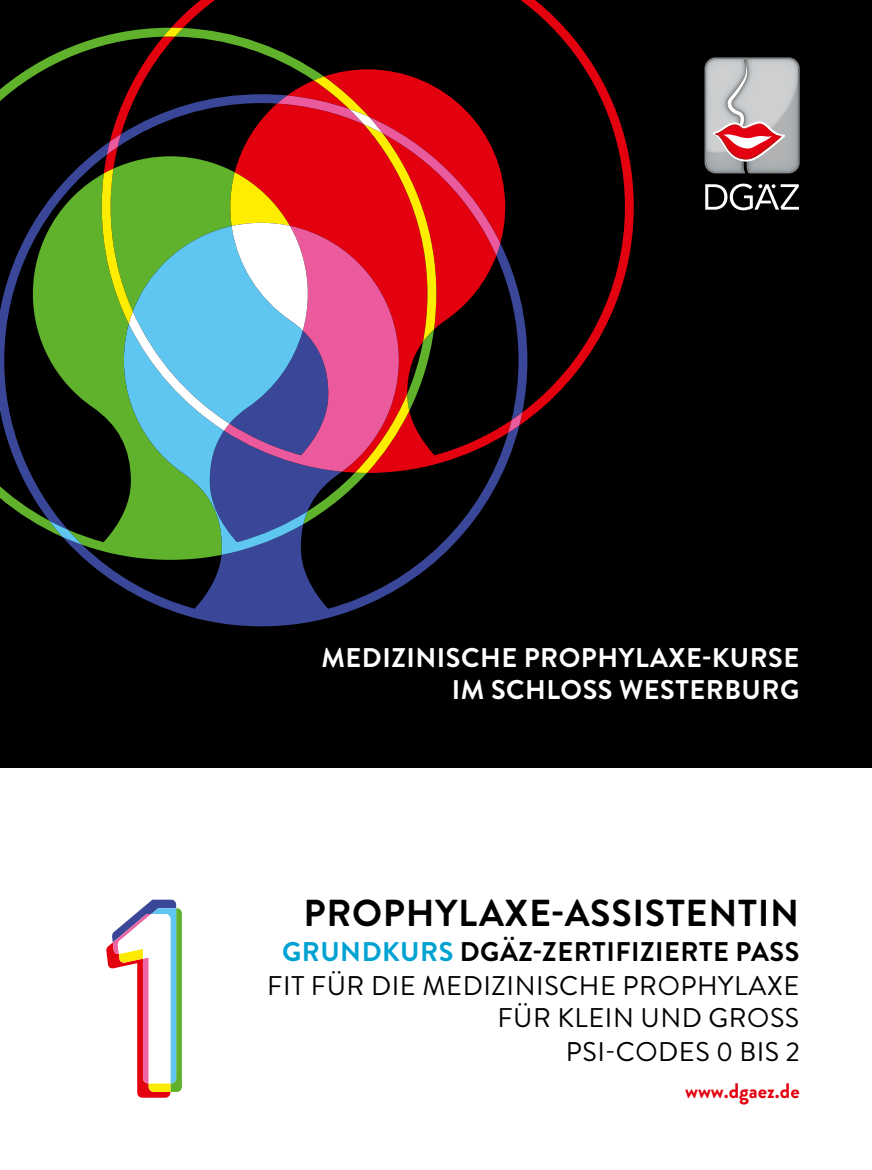
<style>
.page{position:relative;width:872px;height:1170px;background:#fff}
.page>*{position:absolute;margin:0;border:0;box-sizing:border-box;transform-origin:0 0}
.t1{font:700 37.5px "Brandon Grotesque";letter-spacing:.02em;color:#000}
.t2{font:27px/33.3px "Brandon Grotesque";letter-spacing:.02em;color:#000;text-align:right}
.t3{font:700 27px/32.4px "Brandon Grotesque";letter-spacing:.02em;color:#fff;text-align:right}
.t4{font:700 21px "Brandon Grotesque";color:#e3000f}
.s1{font-weight:700;color:#00a2d2}
.s2{font-weight:700}
</style>
<div class="page">
<div style="left:0;top:0;width:872px;height:767px;background:#000"></div>
<svg style="left:705px;top:184px;width:94px;height:26px"></svg>
<svg style="left:704px;top:57px;width:95px;height:116px;background:#bda9ac"></svg>
<svg style="left:86px;top:473px;width:417px;height:153px"></svg>
<svg style="left:160px;top:0;width:474px;height:473px"></svg>
<svg style="left:436px;top:95px;width:86px;height:376px"></svg>
<svg style="left:0;top:36px;width:434px;height:524px"></svg>
<svg style="left:49px;top:226px;width:258px;height:329px;fill:#5fb22d"></svg>
<svg style="left:102px;top:28px;width:334px;height:445px"></svg>
<svg style="left:129px;top:109px;width:253px;height:321px;background:#957a82"></svg>
<svg style="left:106px;top:899px;width:76px;height:198px"></svg>
<p class="t3" style="left:321px;top:642px;width:479px">MEDIZINISCHE PROPHYLAXE-KURSE<br>IM SCHLOSS WESTERBURG</p>
<h1 class="t1" style="left:303px;top:886px;width:497px">PROPHYLAXE-ASSISTENTIN</h1>
<p class="t2" style="left:267px;top:934px;width:534px"><span class="s1">GRUNDKURS</span> <span class="s2">DGÄZ-ZERTIFIZIERTE PASS<br></span>FIT FÜR DIE MEDIZINISCHE PROPHYLAXE<br>FÜR KLEIN UND GROSS<br>PSI-CODES 0 BIS 2</p>
<p class="t4" style="left:685px;top:1075px;width:116px">www.dgaez.de</p>
</div>
